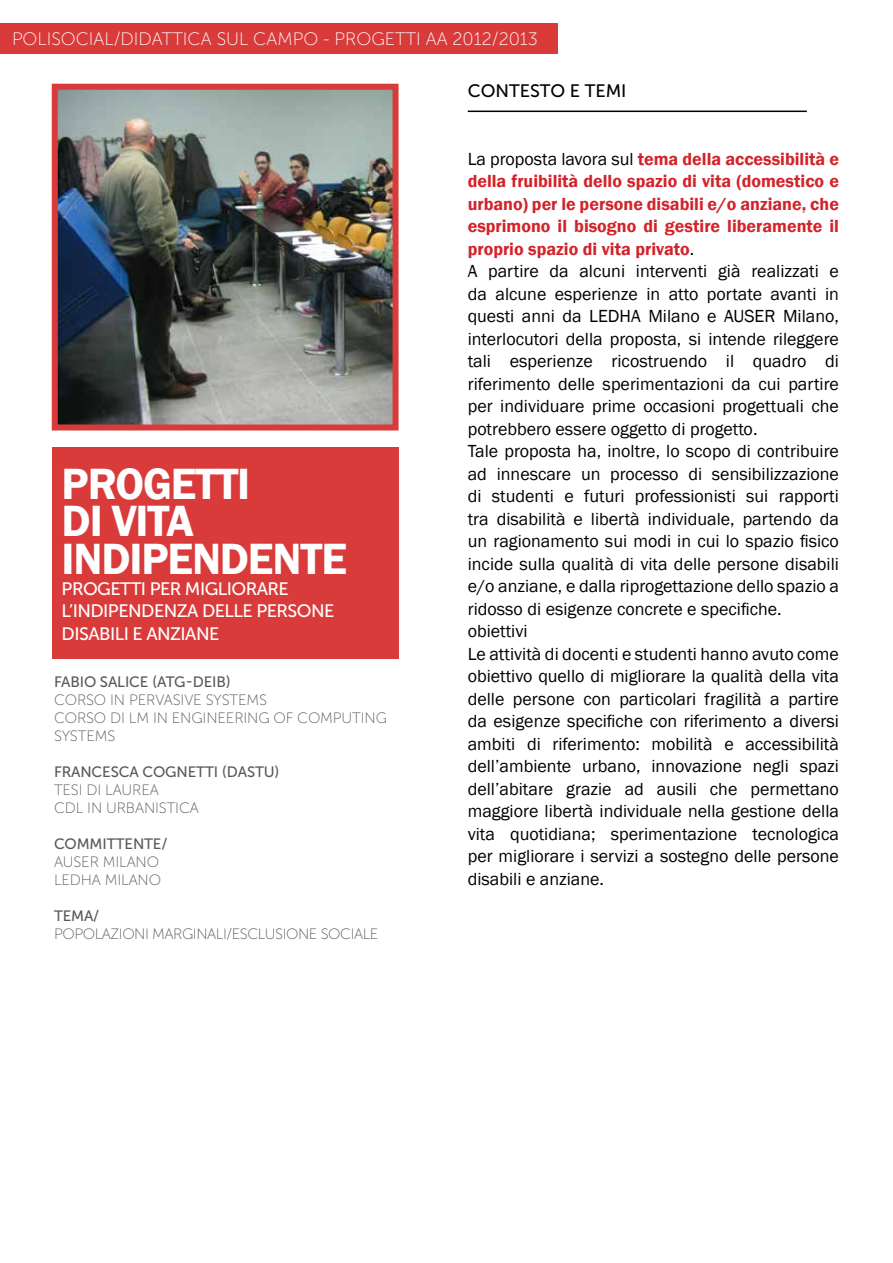
<style>
.page{position:relative;width:893px;height:1263px;background:#fff}
.page>*{position:absolute;margin:0;border:0;box-sizing:border-box;transform-origin:0 0}
.t1{font:600 45px/37.5px "Franklin Gothic";letter-spacing:-.025em;color:#fff}
.t2{font:18px/22.5px "Franklin Gothic";color:#000}
.t3{font:18px/22.5px "Museo Sans 500";letter-spacing:-.03em;color:#fff}
.t4{font:18px "Museo Sans 100";color:#fff}
.t5{font:18px "Museo Sans 500";color:#000}
.t6{font:15px/18px "Museo Sans 100";letter-spacing:-.01em;color:#58595b}
.t7{font:15px "Museo Sans 500";letter-spacing:-.01em;color:#58595b}
.s1{font-weight:600;color:#d2232a}
</style>
<div class="page">
<div style="left:52px;top:447px;width:347px;height:212px;background:#d93b3b"></div>
<div style="left:0;top:23px;width:557px;height:31px;background:#d93b3b"></div>
<img style="left:59px;top:91px;width:333px;height:332px">
<div style="left:52px;top:84px;width:347px;height:346px;border:6px solid #d93b3b"></div>
<hr style="left:468px;top:111px;width:339px;height:1px;background:#000">
<p class="t4" style="left:12px;top:29px;width:119px">POLISOCIAL/DIDATTI</p>
<p class="t4" style="left:188px;top:29px;width:169px">CA SU L CAM PO - PROGETTI</p>
<p class="t4" style="left:426px;top:29px;width:114px">AA 2012/2013</p>
<p class="t5" style="left:468px;top:81px;width:14px">CON</p>
<p class="t5" style="left:509px;top:81px;width:97px">TESTO E TEMI</p>
<h1 class="t1" style="left:62px;top:465px;width:287px">PROGETTI<br>DI VITA<br>INDIPENDENTE</h1>
<p class="t3" style="left:62px;top:577px;width:167px">PROGETTI PER MIGLIORARE<br>L’IN DI PEN DENZA DELLE</p>
<p class="t3" style="left:256px;top:600px;width:54px">PERSONE</p>
<p class="t3" style="left:62px;top:622px;width:36px">DISABILI</p>
<p class="t3" style="left:133px;top:622px;width:59px">EANZIANE</p>
<p class="t7" style="left:54px;top:674px;width:178px">FABIO SALICE (ATG-DEIB)</p>
<p class="t6" style="left:54px;top:691px;width:335px">CORSO IN PERVASIVE SYSTEMS<br>CORSO DI LM IN ENGINEERING OF COMPUTING<br>SYSTEMS</p>
<p class="t7" style="left:54px;top:764px;width:227px">FRANCESCA COGNETTI (DASTU)</p>
<p class="t6" style="left:54px;top:781px;width:106px">TESI DI LAUREA<br>CDL IN URBANISTI</p>
<p class="t6" style="left:179px;top:799px;width:21px">CA</p>
<p class="t7" style="left:54px;top:836px;width:115px">COMMITTENTE/</p>
<p class="t6" style="left:54px;top:853px;width:109px">AUSER M ILANO<br>LEDHA MILANO</p>
<p class="t7" style="left:54px;top:908px;width:47px">TEMA/</p>
<p class="t6" style="left:54px;top:925px;width:73px">POPOLAZIONI</p>
<p class="t6" style="left:152px;top:925px;width:10px">MARGINA</p>
<p class="t6" style="left:216px;top:925px;width:59px">LI/ESCLUSIONE</p>
<p class="t6" style="left:321px;top:925px;width:57px">SOCIALE</p>
<p class="t2" style="left:468px;top:148px;width:373px">La proposta lavora sul <span class="s1">tema della accessibilità e della fruibilità dello spazio di vita (domestico e urbano) per le persone disabili e/o anziane, che esprimono il bisogno di gestire liberamente il proprio spazio di vita privato</span>.<br>A partire da alcuni interventi già realizzati e da alcune esperienze in atto portate avanti in questi anni da LEDHA Milano e AUSER Milano, interlocutori della proposta, si intende rileggere tali esperienze ricostruendo il quadro di riferimento delle sperimentazioni da cui partire per individuare prime occasioni progettuali che potrebbero essere oggetto di progetto.<br>Tale proposta ha, inoltre, lo scopo di contribuire ad innescare un processo di sensibilizzazione di studenti e futuri professionisti sui rapporti tra disabilità e libertà individuale, partendo da un ragionamento sui modi in cui lo spazio fisico incide sulla qualità di vita delle persone disabili e/o anziane, e dalla riprogettazione dello spazio a ridosso di esigenze concrete e specifiche. obiettivi<br>Le attività di docenti e studenti hanno avuto come obiettivo quello di migliorare la qualità della vita delle persone con particolari fragilità a partire da esigenze specifiche con riferimento a diversi ambiti di riferimento: mobilità e accessibilità dell’ambiente urbano, innovazione negli spazi dell’abitare grazie ad ausili che permettano maggiore libertà individuale nella gestione della vita quotidiana; sperimentazione tecnologica per migliorare i servizi a sostegno delle persone disabili e anziane.</p>
</div>
